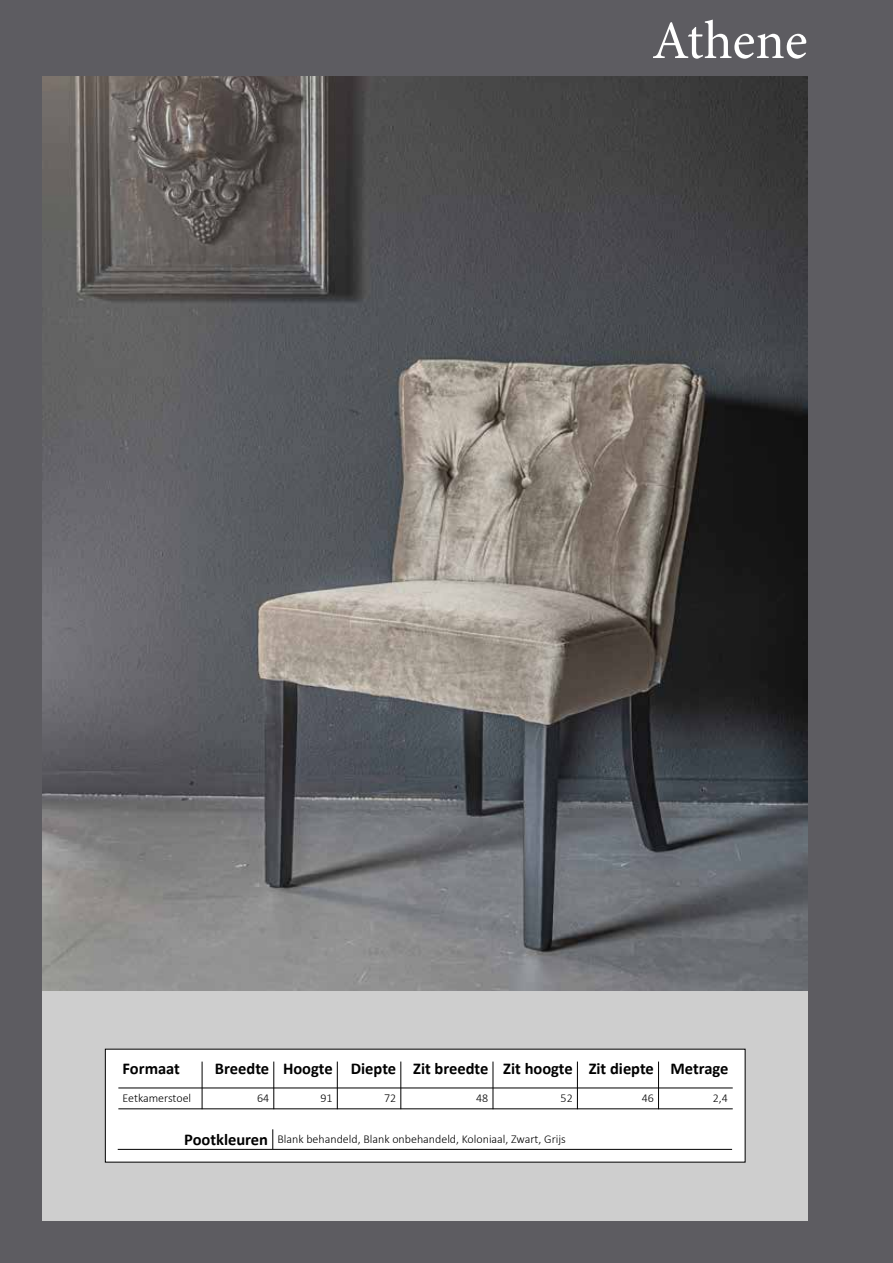
<style>
.page{position:relative;width:893px;height:1263px;background:#5d5c61}
.page>*{position:absolute;margin:0;border:0;box-sizing:border-box;transform-origin:0 0}
.t1{font:54px "Minion Pro";letter-spacing:-.005em;color:#fff}
.t2{font:700 16.5px "Calibri";color:#000}
.t3{font:300 12px "Calibri";color:#000}
.s1{font-weight:700;font-size:16.5px}
</style>
<div class="page">
<div style="left:43px;top:991px;width:765px;height:229px;background:#cecece"></div>
<div style="left:105px;top:1049px;width:640px;height:113px;background:#fff"></div>
<hr style="left:202px;top:1061px;width:1px;height:48px;background:#000">
<hr style="left:118px;top:1087px;width:615px;height:1px;background:#000">
<svg style="left:272px;top:1129px;width:1px;height:20px"></svg>
<hr style="left:118px;top:1149px;width:614px;height:1px;background:#000">
<hr style="left:273px;top:1061px;width:1px;height:48px;background:#000">
<hr style="left:337px;top:1061px;width:1px;height:48px;background:#000">
<hr style="left:400px;top:1061px;width:1px;height:48px;background:#000">
<hr style="left:493px;top:1061px;width:1px;height:48px;background:#000">
<hr style="left:577px;top:1061px;width:1px;height:48px;background:#000">
<hr style="left:658px;top:1061px;width:1px;height:48px;background:#000">
<hr style="left:118px;top:1108px;width:615px;height:1px;background:#000">
<img style="left:43px;top:77px;width:765px;height:914px">
<h1 class="t1" style="left:652px;top:5px;width:157px">Athene</h1>
<h2 class="t2" style="left:283px;top:1057px;width:447px">Hoogte Diepte Zit breedte Zit hoogte Zit diepte Metrage</h2>
<h2 class="t2" style="left:123px;top:1057px;width:59px">Formaat</h2>
<h2 class="t2" style="left:215px;top:1057px;width:56px">Breedte</h2>
<p class="t3" style="left:123px;top:1090px;width:70px">Eetkamerstoel</p>
<p class="t3" style="left:184px;top:1131px;width:383px"><span class="s1">Pootkleuren</span> Blank behandeld, Blank onbehandeld, Koloniaal, Zwart, Grijs</p>
<p class="t3" style="left:257px;top:1090px;width:14px">64</p>
<p class="t3" style="left:320px;top:1090px;width:14px">91</p>
<p class="t3" style="left:384px;top:1090px;width:14px">72</p>
<p class="t3" style="left:476px;top:1090px;width:14px">48</p>
<p class="t3" style="left:561px;top:1090px;width:14px">52</p>
<p class="t3" style="left:642px;top:1090px;width:14px">46</p>
<p class="t3" style="left:713px;top:1090px;width:17px">2,4</p>
</div>
